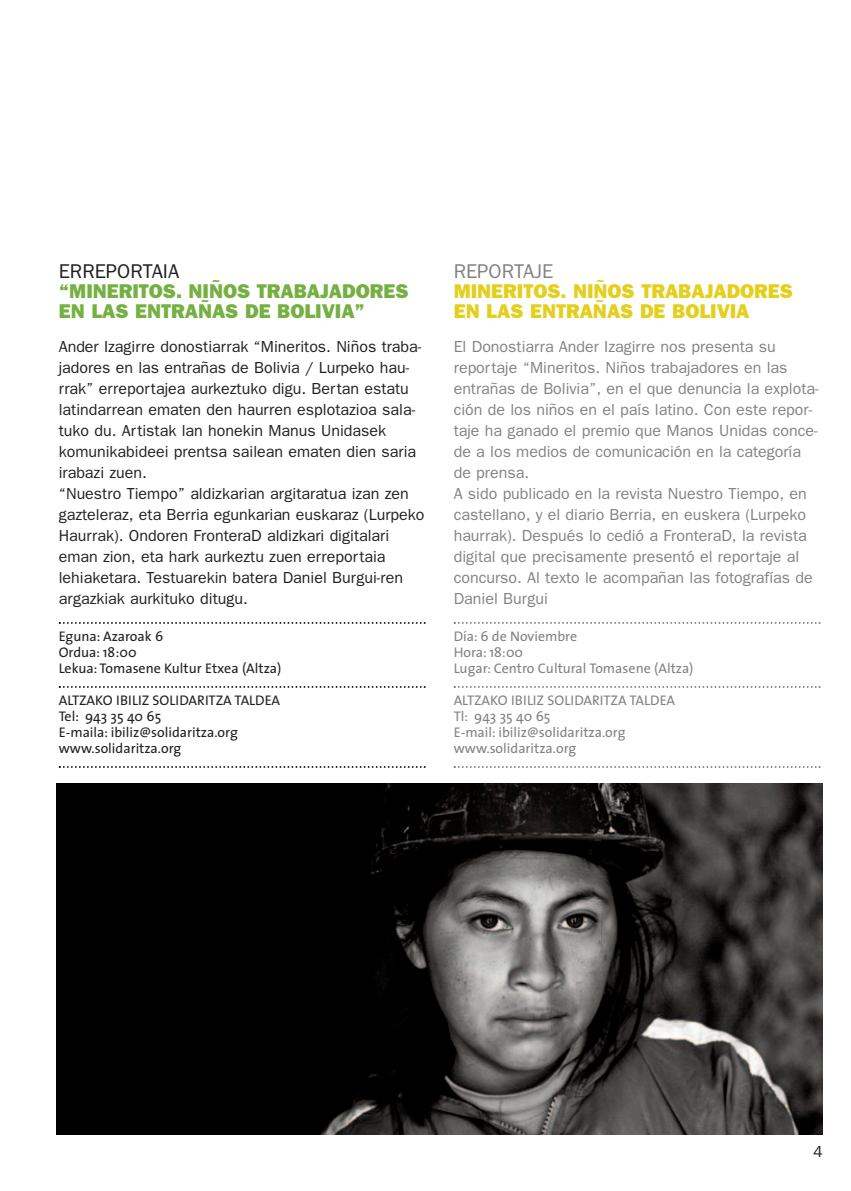
<style>
.page{position:relative;width:851px;height:1191px;background:#fff}
.page>*{position:absolute;margin:0;border:0;box-sizing:border-box;transform-origin:0 0}
.t1{font:800 20px/20px "Franklin Gothic";color:#75b042}
.t2{font:800 20px/20px "Franklin Gothic";color:#e4cf1c}
.t3{font:20px "Franklin Gothic";color:#231f20}
.t4{font:20px "Franklin Gothic";color:#808285}
.t5{font:16px/21px "Franklin Gothic";color:#231f20}
.t6{font:16px/21px "Franklin Gothic";color:#808285}
.t7{font:14px/16px "The Sans";color:#808285}
.t8{font:14px/16px "The Sans";color:#231f20}
</style>
<div class="page">
<img style="left:57px;top:783px;width:765px;height:351px">
<svg style="left:453px;top:622px;width:367px;height:2px"></svg>
<svg style="left:453px;top:686px;width:367px;height:2px"></svg>
<svg style="left:453px;top:766px;width:367px;height:2px"></svg>
<svg style="left:59px;top:622px;width:366px;height:2px"></svg>
<svg style="left:59px;top:686px;width:366px;height:2px"></svg>
<svg style="left:59px;top:766px;width:366px;height:2px"></svg>
<p class="t3" style="left:59px;top:259px;width:122px">ERREPORTAIA</p>
<p class="t1" style="left:59px;top:281px;width:351px">“MINERITOS. NIÑOS TRABAJADORES<br>EN LAS ENTRAÑAS DE BOLIVIA”</p>
<p class="t5" style="left:59px;top:336px;width:367px">Ander Izagirre donostiarrak “Mineritos. Niños traba&shy;jadores en las entrañas de Bolivia / Lurpeko hau&shy;rrak” erreportajea aurkeztuko digu. Bertan estatu latindarrean ematen den haurren esplotazioa sala&shy;tuko du. Artistak lan honekin Manus Unidasek komunikabideei prentsa sailean ematen dien saria irabazi zuen.<br>“Nuestro Tiempo” aldizkarian argitaratua izan zen gazteleraz, eta Berria egunkarian euskaraz (Lurpeko Haurrak). Ondoren FronteraD aldizkari digitalari eman zion, eta hark aurkeztu zuen erreportaia lehiaketara. Testuarekin batera Daniel Burgui-ren argazkiak aurkituko ditugu.</p>
<p class="t8" style="left:59px;top:629px;width:224px">Eguna: Azaroak 6<br>Ordua: 18:00<br>Lekua: Tomasene Kultur Etxea (Altza)</p>
<p class="t8" style="left:59px;top:693px;width:223px">ALTZAKO IBILIZ SOLIDARITZA TALDEA<br>Tel: 943 35 40 65<br>E-maila: ibiliz@solidaritza.org www.solidaritza.org</p>
<p class="t4" style="left:453px;top:259px;width:101px">REPORTAJE</p>
<p class="t2" style="left:453px;top:281px;width:341px">MINERITOS. NIÑOS TRABAJADORES<br>EN LAS ENTRAÑAS DE BOLIVIA</p>
<p class="t6" style="left:453px;top:336px;width:366px">El Donostiarra Ander Izagirre nos presenta su reportaje “Mineritos. Niños trabajadores en las entrañas de Bolivia”, en el que denuncia la explota&shy;ción de los niños en el país latino. Con este repor&shy;taje ha ganado el premio que Manos Unidas conce&shy;de a los medios de comunicación en la categoría de prensa.<br>A sido publicado en la revista Nuestro Tiempo, en castellano, y el diario Berria, en euskera (Lurpeko haurrak). Después lo cedió a FronteraD, la revista digital que precisamente presentó el reportaje al concurso. Al texto le acompañan las fotografías de Daniel Burgui</p>
<p class="t7" style="left:453px;top:629px;width:241px">Día: 6 de Noviembre<br>Hora: 18:00<br>Lugar: Centro Cultural Tomasene (Altza)</p>
<p class="t7" style="left:453px;top:693px;width:223px">ALTZAKO IBILIZ SOLIDARITZA TALDEA<br>Tl: 943 35 40 65<br>E-mail: ibiliz@solidaritza.org www.solidaritza.org</p>
<p class="t5" style="left:812px;top:1140px;width:11px">4</p>
</div>
